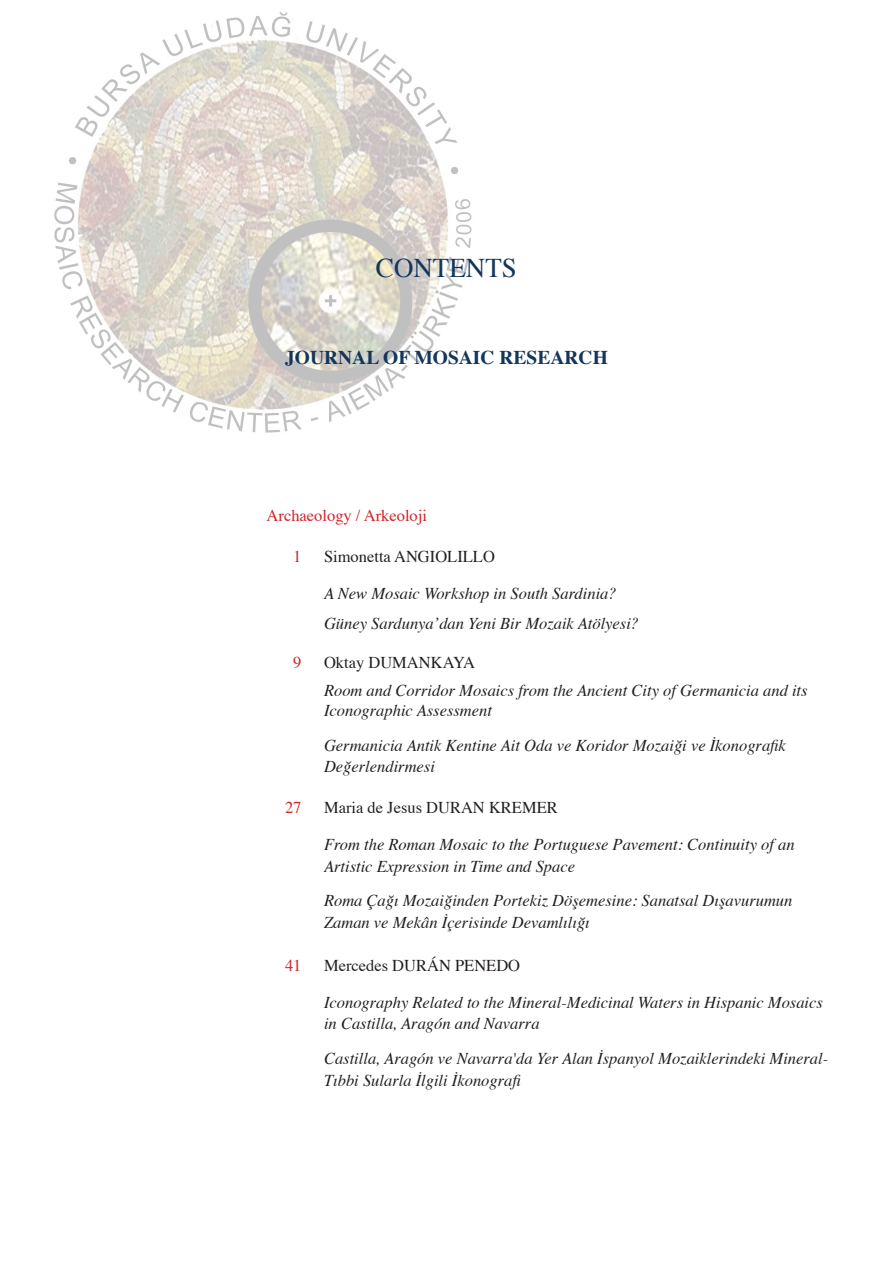
<style>
.page{position:relative;width:893px;height:1263px;background:#fff}
.page>*{position:absolute;margin:0;border:0;box-sizing:border-box;transform-origin:0 0}
.Anabaşlık{font:27px "Times";color:#12365c}
.Arabaşlık_1{font:700 19.5px "Times";color:#12365c}
.List_Paragraph{font:italic 16.5px/21.8px "Times";color:#231f20}
.t1{font:16.5px "Times";color:#231f20}
.t2{font:16.5px "Times";color:#d1232a}
</style>
<div class="page">
<img style="left:54px;top:12px;width:418px;height:421px">
<p class="Anabaşlık" style="left:376px;top:242px;width:142px">CONTENTS</p>
<p class="Arabaşlık_1" style="left:285px;top:339px;width:324px">JOURNAL OF MOSAIC RESEARCH</p>
<p class="t2" style="left:267px;top:500px;width:162px">Archaeology / Arkeoloji</p>
<p class="t2" style="left:293px;top:541px;width:10px">1</p>
<p class="t1" style="left:324px;top:541px;width:172px">Simonetta ANGIOLILLO</p>
<p class="List_Paragraph" style="left:324px;top:581px;width:294px">A New Mosaic Workshop in South Sardinia?</p>
<p class="List_Paragraph" style="left:324px;top:611px;width:317px">Güney Sardunya’dan Yeni Bir Mozaik Atölyesi?</p>
<p class="t2" style="left:293px;top:647px;width:10px">9</p>
<p class="t1" style="left:324px;top:647px;width:153px">Oktay DUMANKAYA</p>
<p class="List_Paragraph" style="left:324px;top:679px;width:485px;line-height:19.8px">Room and Corridor Mosaics from the Ancient City of Germanicia and its<br>Iconographic Assessment</p>
<p class="List_Paragraph" style="left:324px;top:733px;width:463px">Germanicia Antik Kentine Ait Oda ve Koridor Mozaiği ve İkonografik<br>Değerlendirmesi</p>
<p class="t2" style="left:285px;top:792px;width:18px">27</p>
<p class="t1" style="left:324px;top:792px;width:235px">Maria de Jesus DURAN KREMER</p>
<p class="List_Paragraph" style="left:324px;top:832px;width:472px">From the Roman Mosaic to the Portuguese Pavement: Continuity of an<br>Artistic Expression in Time and Space</p>
<p class="List_Paragraph" style="left:324px;top:888px;width:470px">Roma Çağı Mozaiğinden Portekiz Döşemesine: Sanatsal Dışavurumun<br>Zaman ve Mekân İçerisinde Devamlılığı</p>
<p class="t2" style="left:285px;top:950px;width:18px">41</p>
<p class="t1" style="left:324px;top:950px;width:198px">Mercedes DURÁN PENEDO</p>
<p class="List_Paragraph" style="left:324px;top:990px;width:500px">Iconography Related to the Mineral-Medicinal Waters in Hispanic Mosaics in Castilla, Aragón and Navarra</p>
<p class="List_Paragraph" style="left:324px;top:1046px;width:506px">Castilla, Aragón ve Navarra'da Yer Alan İspanyol Mozaiklerindeki Mineral-<br>Tıbbi Sularla İlgili İkonografi</p>
</div>
